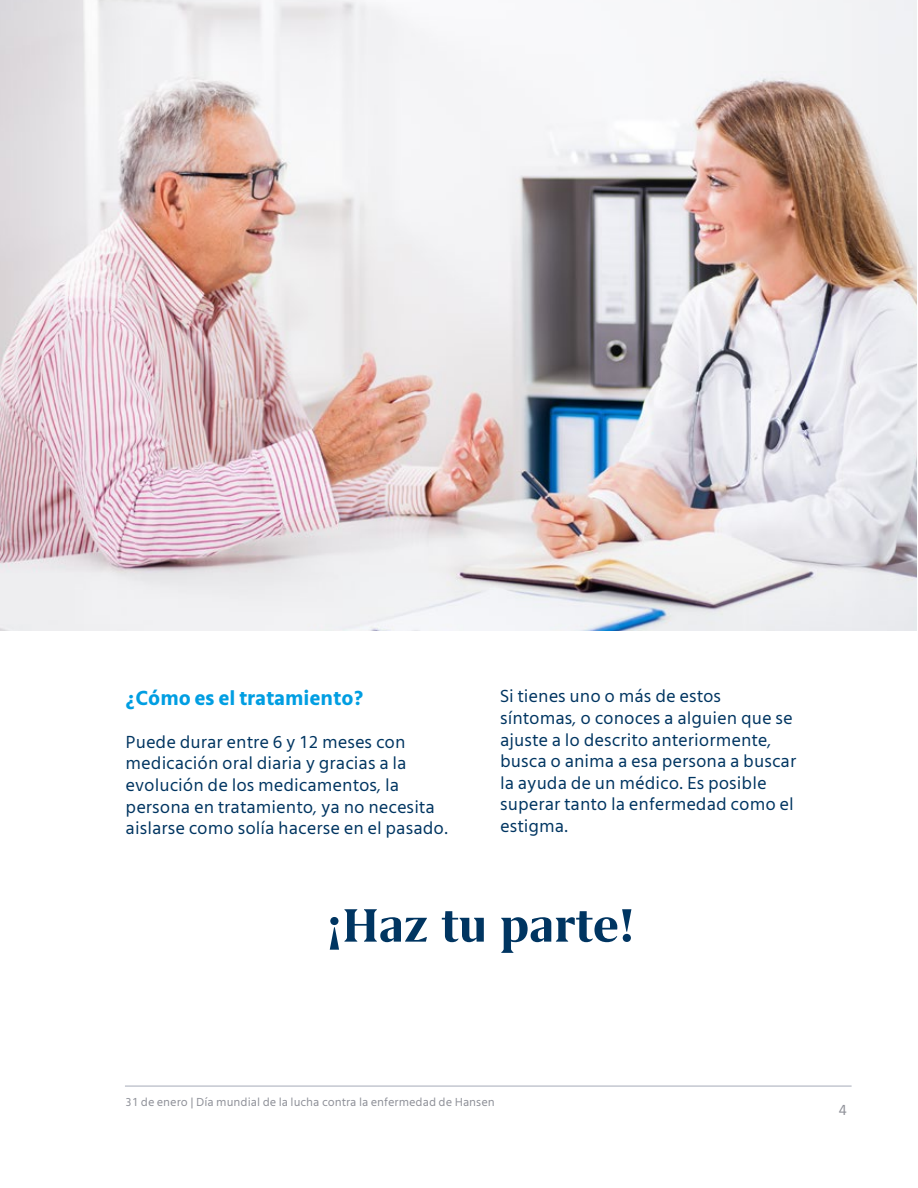
<style>
.page{position:relative;width:918px;height:1188px;background:#fff}
.page>*{position:absolute;margin:0;border:0;box-sizing:border-box;transform-origin:0 0}
.t1{font:700 54px "Grifo S";color:#003561}
.t2{font:700 21px "Mute";color:#009ee2}
.t3{font:18px/21.6px "Mute";color:#003561}
.t4{font:15px "Mute";color:#8e9098}
.t5{font:12px "Mute";color:#8e9098}
</style>
<div class="page">
<hr style="left:125px;top:1085px;width:727px;height:2px;background:#c3c7d0">
<img style="left:0;top:0;width:916px;height:630px">
<p class="t2" style="left:126px;top:684px;width:239px">¿Cómo es el tratamiento?</p>
<p class="t3" style="left:126px;top:731px;width:324px">Puede durar entre 6 y 12 meses con medicación oral diaria y gracias a la evolución de los medicamentos, la persona en tratamiento, ya no necesita aislarse como solía hacerse en el pasado.</p>
<p class="t3" style="left:500px;top:685px;width:298px">Si tienes uno o más de estos síntomas, o conoces a alguien que se ajuste a lo descrito anteriormente, busca o anima a esa persona a buscar la ayuda de un médico. Es posible superar tanto la enfermedad como el estigma.</p>
<h1 class="t1" style="left:326px;top:896px;width:310px">¡Haz tu parte!</h1>
<p class="t5" style="left:126px;top:1095px;width:371px">31 de enero | Día mundial de la lucha contra la enfermedad de Hansen</p>
<p class="t4" style="left:839px;top:1101px;width:9px">4</p>
</div>
